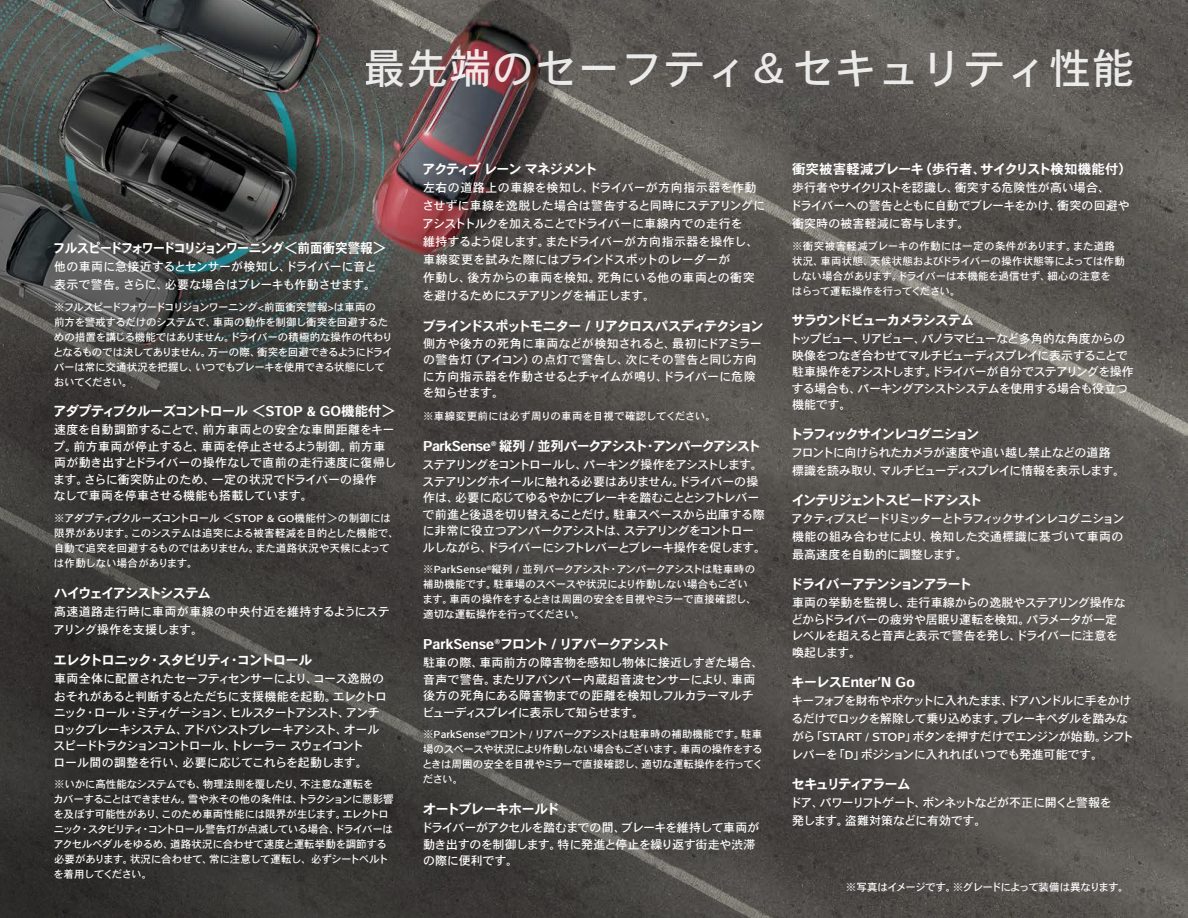
<style>
.page{position:relative;width:1188px;height:918px;background:#fff}
.page>*{position:absolute;margin:0;border:0;box-sizing:border-box;transform-origin:0 0}
.t1{font:42px "Heisei Kaku Go Std W5";letter-spacing:.02em;color:#fff}
.t2{font:13.5px "Heisei Kaku Go Std W7";letter-spacing:-.09em;color:#fff}
.t3{font:13.5px "Heisei Kaku Go Std W7";letter-spacing:.01em;color:#fff}
.t4{font:13.5px "Heisei Kaku Go Std W7";letter-spacing:-.065em;color:#fff}
.t5{font:13.5px "Heisei Kaku Go Std W7";letter-spacing:-.06em;color:#fff}
.t6{font:13.5px "Heisei Kaku Go Std W7";letter-spacing:-.12em;color:#fff}
.t7{font:13.5px "Heisei Kaku Go Std W7";letter-spacing:-.11em;color:#fff;scale:.93 1}
.t8{font:13.5px "Heisei Kaku Go Std W7";letter-spacing:-.11em;color:#fff}
.t9{font:13.5px "Heisei Kaku Go Std W7";letter-spacing:-.05em;color:#fff}
.t10{font:13.5px "Heisei Kaku Go Std W7";letter-spacing:-.13em;color:#fff}
.t11{font:13.5px "Heisei Kaku Go Std W7";letter-spacing:-.14em;color:#fff}
.t12{font:12px/16.5px "Heisei Kaku Go Std W5";letter-spacing:-.03em;color:#fff}
.t13{font:12px/16.5px "Heisei Kaku Go Std W5";color:#fff}
.t14{font:12px/16.5px "Heisei Kaku Go Std W5";letter-spacing:-.05em;color:#fff}
.t15{font:12px/16.5px "Heisei Kaku Go Std W5";letter-spacing:-.06em;color:#fff}
.t16{font:12px/16.5px "Heisei Kaku Go Std W5";letter-spacing:-.08em;color:#fff}
.t17{font:12px/18px "Heisei Kaku Go Std W5";letter-spacing:-.01em;color:#fff}
.t18{font:12px/18px "Heisei Kaku Go Std W5";letter-spacing:-.07em;color:#fff}
.t19{font:12px/18px "Heisei Kaku Go Std W5";letter-spacing:.005em;color:#fff}
.t20{font:10.5px/15px "Heisei Kaku Go Std W5";letter-spacing:-.02em;color:#fff}
.t21{font:10.5px/15px "Heisei Kaku Go Std W5";letter-spacing:-.04em;color:#fff}
.t22{font:10.5px "Heisei Kaku Go Std W5";letter-spacing:-.07em;color:#fff}
.t23{font:10.5px "Heisei Kaku Go Std W5";letter-spacing:.01em;color:#fff}
</style>
<div class="page">
<svg style="left:0;top:0;width:1188px;height:182px;background:#52514e"></svg>
<div style="left:342px;top:81px;width:846px;height:837px;background:#000;opacity:.18"></div>
<div style="left:0;top:182px;width:451px;height:736px;background:#000;opacity:.18"></div>
<h1 class="t1" style="left:364px;top:43px;width:772px">最先端のセーフティ＆セキュリティ性能</h1>
<p class="t7" style="left:53px;top:240px;width:360px">フルスピードフォワードコリジョンワーニング＜前面衝突警報＞</p>
<p class="t17" style="left:54px;top:257px;width:324px">他の車両に急接近するとセンサーが検知し、ドライバーに音と表示で警告。さらに、必要な場合はブレーキも作動させます。</p>
<p class="t21" style="left:53px;top:299px;width:341px">※フルスピードフォワードコリジョンワーニング&lt;前面衝突警報&gt;は車両の<br>前方を警戒するだけのシステムで、車両の動作を制御し衝突を回避するための措置を講じる機能ではありません。ドライバーの積極的な操作の代わりとなるものでは決してありません。万一の際、衝突を回避できるようにドライバーは常に交通状況を把握し、いつでもブレーキを使用できる状態にしておいてください。</p>
<p class="t4" style="left:53px;top:403px;width:343px">アダプティブクルーズコントロール ＜STOP &amp; GO機能付＞</p>
<p class="t13" style="left:53px;top:422px;width:345px">速度を自動調節することで、前方車両との安全な車間距離をキープ。前方車両が停止すると、車両を停止させるよう制御。前方車両が動き出すとドライバーの操作なしで直前の走行速度に復帰します。さらに衝突防止のため、一定の状況でドライバーの操作<br>なしで車両を停車させる機能も搭載しています。</p>
<p class="t20" style="left:54px;top:511px;width:347px">※アダプティブクルーズコントロール ＜STOP &amp; GO機能付＞の制御には限界があります。このシステムは追突による被害軽減を目的とした機能で、自動で追突を回避するものではありません。また道路状況や天候によっては作動しない場合があります。</p>
<p class="t8" style="left:54px;top:585px;width:159px">ハイウェイアシストシステム</p>
<p class="t19" style="left:53px;top:602px;width:338px">高速道路走行時に車両が車線の中央付近を維持するようにステアリング操作を支援します。</p>
<p class="t2" style="left:53px;top:651px;width:274px">エレクトロニック・スタビリティ・コントロール　</p>
<p class="t12" style="left:54px;top:669px;width:335px;line-height:18px">車両全体に配置されたセーフティセンサーにより、コース逸脱のおそれがあると判断するとただちに支援機能を起動。エレクトロ</p>
<p class="t16" style="left:54px;top:704px;width:328px">ニック・ロール・ミティゲーション、ヒルスタートアシスト、アンチロックブレーキシステム、アドバンストブレーキアシスト、オールスピードトラクションコントロール、トレーラー スウェイコント<br>ロール間の調整を行い、必要に応じてこれらを起動します。</p>
<p class="t20" style="left:53px;top:777px;width:342px">※いかに高性能なシステムでも、物理法則を覆したり、不注意な運転を<br>カバーすることはできません。雪や氷その他の条件は、トラクションに悪影響を及ぼす可能性があり、このため車両性能には限界が生じます。エレクトロニック・スタビリティ・コントロール警告灯が点滅している場合、ドライバーはアクセルペダルをゆるめ、道路状況に合わせて速度と運転挙動を調節する必要があります。状況に合わせて、常に注意して運転し、 必ずシートベルトを着用してください。</p>
<p class="t6" style="left:422px;top:161px;width:177px">アクティブ レーン マネジメント</p>
<p class="t13" style="left:422px;top:179px;width:344px;line-height:18px">左右の道路上の車線を検知し、ドライバーが方向指示器を作動させずに車線を逸脱した場合は警告すると同時にステアリングにアシストトルクを加えることでドライバーに車線内での走行を<br>維持するよう促します。またドライバーが方向指示器を操作し、車線変更を試みた際にはブラインドスポットのレーダーが<br>作動し、後方からの車両を検知。死角にいる他の車両との衝突を避けるためにステアリングを補正します。　</p>
<p class="t2" style="left:422px;top:318px;width:343px">ブラインドスポットモニター / リアクロスパスディテクション</p>
<p class="t13" style="left:423px;top:335px;width:341px">側方や後方の死角に車両などが検知されると、最初にドアミラーの警告灯（アイコン）の点灯で警告し、次にその警告と同じ方向に方向指示器を作動させるとチャイムが鳴り、ドライバーに危険を知らせます。</p>
<p class="t23" style="left:423px;top:410px;width:295px">※車線変更前には必ず周りの車両を目視で確認してください。</p>
<p class="t5" style="left:423px;top:438px;width:339px">ParkSense<sup>®</sup> 縦列 / 並列パークアシスト・アンパークアシスト</p>
<p class="t14" style="left:423px;top:457px;width:345px">ステアリングをコントロールし、パーキング操作をアシストします。ステアリングホイールに触れる必要はありません。ドライバーの操作は、必要に応じてゆるやかにブレーキを踏むこととシフトレバーで前進と後退を切り替えることだけ。駐車スペースから出庫する際に非常に役立つアンパークアシストは、ステアリングをコントロールしながら、ドライバーにシフトレバーとブレーキ操作を促します。</p>
<p class="t20" style="left:422px;top:562px;width:336px">※ParkSense<sup>®</sup>縦列 / 並列パークアシスト・アンパークアシストは駐車時の補助機能です。駐車場のスペースや状況により作動しない場合もございます。車両の操作をするときは周囲の安全を目視やミラーで直接確認し、適切な運転操作を行ってください。</p>
<p class="t9" style="left:423px;top:636px;width:248px">ParkSense<sup>®</sup>フロント / リアパークアシスト</p>
<p class="t12" style="left:422px;top:655px;width:343px">駐車の際、車両前方の障害物を感知し物体に接近しすぎた場合、音声で警告。またリアバンパー内蔵超音波センサーにより、車両後方の死角にある障害物までの距離を検知しフルカラーマルチビューディスプレイに表示して知らせます。</p>
<p class="t20" style="left:422px;top:727px;width:343px;text-align:justify">※ParkSense<sup>®</sup>フロント / リアパークアシストは駐車時の補助機能です。駐車場のスペースや状況により作動しない場合もございます。車両の操作をするときは周囲の安全を目視やミラーで直接確認し、適切な運転操作を行ってください。</p>
<p class="t4" style="left:423px;top:801px;width:139px">オートブレーキホールド</p>
<p class="t12" style="left:421px;top:820px;width:340px">ドライバーがアクセルを踏むまでの間、ブレーキを維持して車両が動き出すのを制御します。特に発進と停止を繰り返す街走や渋滞の際に便利です。</p>
<p class="t3" style="left:792px;top:161px;width:341px">衝突被害軽減ブレーキ（歩行者、サイクリスト検知機能付）</p>
<p class="t12" style="left:790px;top:179px;width:341px;line-height:18px">歩行者やサイクリストを認識し、衝突する危険性が高い場合、<br>ドライバーへの警告とともに自動でブレーキをかけ、衝突の回避や衝突時の被害軽減に寄与します。</p>
<p class="t20" style="left:791px;top:239px;width:335px">※衝突被害軽減ブレーキの作動には一定の条件があります。また道路状況、車両状態、天候状態およびドライバーの操作状態等によっては作動しない場合があります。ドライバーは本機能を過信せず、細心の注意を<br>はらって運転操作を行ってください。</p>
<p class="t8" style="left:792px;top:312px;width:184px">サラウンドビューカメラシステム</p>
<p class="t15" style="left:790px;top:331px;width:345px">トップビュー、リアビュー、パノラマビューなど多角的な角度からの映像をつなぎ合わせてマルチビューディスプレイに表示することで駐車操作をアシストします。ドライバーが自分でステアリングを操作する場合も、パーキングアシストシステムを使用する場合も役立つ機能です。</p>
<p class="t10" style="left:790px;top:426px;width:191px">トラフィックサインレコグニション</p>
<p class="t14" style="left:791px;top:444px;width:336px;line-height:18px">フロントに向けられたカメラが速度や追い越し禁止などの道路標識を読み取り、マルチビューディスプレイに情報を表示します。</p>
<p class="t6" style="left:792px;top:492px;width:192px">インテリジェントスピードアシスト</p>
<p class="t12" style="left:791px;top:510px;width:335px;line-height:18px;text-align:justify">アクティブスピードリミッターとトラフィックサインレコグニション機能の組み合わせにより、検知した交通標識に基づいて車両の最高速度を自動的に調整します。</p>
<p class="t2" style="left:790px;top:576px;width:183px">ドライバーアテンションアラート</p>
<p class="t12" style="left:791px;top:595px;width:336px">車両の挙動を監視し、走行車線からの逸脱やステアリング操作などからドライバーの疲労や居眠り運転を検知。パラメータが一定レベルを超えると音声と表示で警告を発し、ドライバーに注意を喚起します。</p>
<p class="t3" style="left:791px;top:673px;width:125px">キーレスEnter’N Go</p>
<p class="t12" style="left:791px;top:691px;width:344px;line-height:18px">キーフォブを財布やポケットに入れたまま、ドアハンドルに手をかけるだけでロックを解除して乗り込めます。ブレーキペダルを踏みながら「START / STOP」ボタンを押すだけでエンジンが始動。シフトレバーを「D」ポジションに入れればいつでも発進可能です。</p>
<p class="t11" style="left:792px;top:776px;width:120px">セキュリティアラーム</p>
<p class="t18" style="left:790px;top:794px;width:323px">ドア、パワーリフトゲート、ボンネットなどが不正に開くと警報を発します。盗難対策などに有効です。</p>
<p class="t22" style="left:846px;top:881px;width:284px">※写真はイメージです。※グレードによって装備は異なります。</p>
</div>
